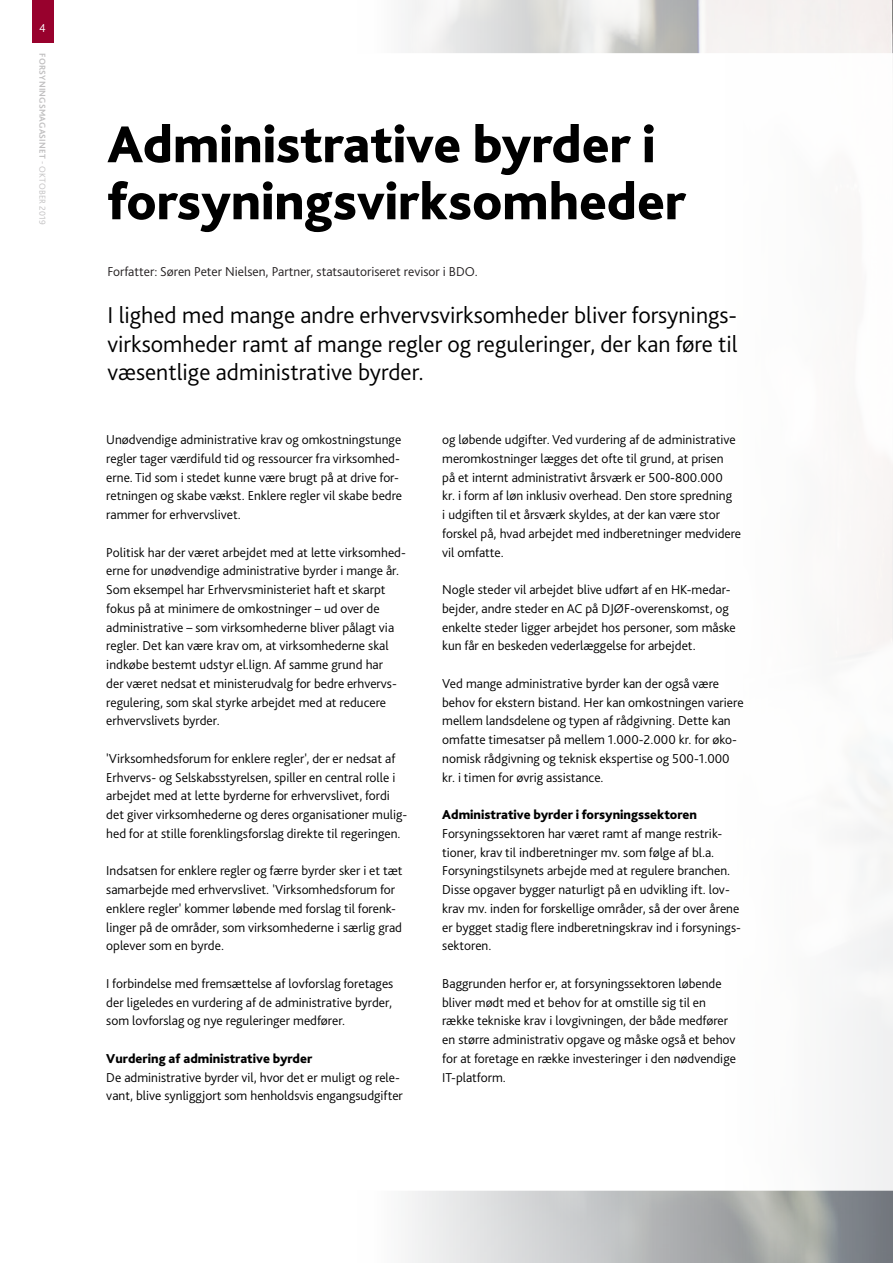
<style>
.page{position:relative;width:893px;height:1263px;background:#fff}
.page>*{position:absolute;margin:0;border:0;box-sizing:border-box;transform-origin:0 0}
.t1{font:800 54px/57px "Bliss Pro";color:#000}
.t2{font:300 24px/28.5px "Bliss Pro";color:#000;text-align:justify}
.t3{font:300 13.5px/18.8px "Bliss Pro";color:#000}
.t4{font:800 13.5px "Bliss Pro";color:#000}
.t5{font:300 13.5px "Bliss Pro";color:#231f20}
.t6{font:300 12px "Bliss Pro";color:#fff}
.t7{font:700 9px "Bliss Pro";letter-spacing:.02em;color:#c0bfc0}
.s1{font-weight:300}
</style>
<div class="page">
<div style="left:32px;top:0;width:21px;height:43px;background:#98012d"></div>
<svg style="left:408px;top:53px;width:485px;height:1138px"></svg>
<p class="t6" style="left:39px;top:20px;width:8px">4</p>
<p class="t7" style="left:48px;top:53px;width:173px;rotate:90deg">FORSYNINGSMAGASINET <span class="s1">- OKTOBER 2019</span></p>
<h1 class="t1" style="left:107px;top:114px;width:580px">Administrative byrder i forsyningsvirksomheder</h1>
<p class="t5" style="left:107px;top:263px;width:372px">Forfatter: Søren Peter Nielsen, Partner, statsautoriseret revisor i BDO.</p>
<h2 class="t2" style="left:107px;top:300px;width:632px">I lighed med mange andre erhvervsvirksomheder bliver forsynings&shy;virksomheder ramt af mange regler og reguleringer, der kan føre til væsentlige administrative byrder.</h2>
<p class="t3" style="left:106px;top:430px;width:297px">Unødvendige administrative krav og omkostningstunge regler tager værdifuld tid og ressourcer fra virksomhed&shy;erne. Tid som i stedet kunne være brugt på at drive for&shy;retningen og skabe vækst. Enklere regler vil skabe bedre rammer for erhvervslivet.</p>
<p class="t3" style="left:106px;top:542px;width:301px">Politisk har der været arbejdet med at lette virksomhed&shy;erne for unødvendige administrative byrder i mange år.<br>Som eksempel har Erhvervsministeriet haft et skarpt fokus på at minimere de omkostninger – ud over de administrative – som virksomhederne bliver pålagt via regler. Det kan være krav om, at virksomhederne skal indkøbe bestemt udstyr el.lign. Af samme grund har<br>der været nedsat et ministerudvalg for bedre erhvervs&shy;regulering, som skal styrke arbejdet med at reducere erhvervslivets byrder.</p>
<p class="t3" style="left:106px;top:749px;width:303px">'Virksomhedsforum for enklere regler', der er nedsat af Erhvervs- og Selskabsstyrelsen, spiller en central rolle i arbejdet med at lette byrderne for erhvervslivet, fordi det giver virksomhederne og deres organisationer mulig&shy;hed for at stille forenklingsforslag direkte til regeringen.</p>
<p class="t3" style="left:106px;top:861px;width:298px">Indsatsen for enklere regler og færre byrder sker i et tæt samarbejde med erhvervslivet. 'Virksomhedsforum for enklere regler' kommer løbende med forslag til forenk&shy;linger på de områder, som virksomhederne i særlig grad oplever som en byrde.</p>
<p class="t3" style="left:106px;top:974px;width:289px;text-align:justify">I forbindelse med fremsættelse af lovforslag foretages der ligeledes en vurdering af de administrative byrder, som lovforslag og nye reguleringer medfører.</p>
<p class="t4" style="left:106px;top:1050px;width:208px">Vurdering af administrative byrder</p>
<p class="t3" style="left:106px;top:1067px;width:298px">De administrative byrder vil, hvor det er muligt og rele&shy;vant, blive synliggjort som henholdsvis engangsudgifter</p>
<p class="t3" style="left:442px;top:430px;width:300px">og løbende udgifter. Ved vurdering af de administrative meromkostninger lægges det ofte til grund, at prisen<br>på et internt administrativt årsværk er 500-800.000<br>kr. i form af løn inklusiv overhead. Den store spredning<br>i udgiften til et årsværk skyldes, at der kan være stor forskel på, hvad arbejdet med indberetninger medvidere vil omfatte.</p>
<p class="t3" style="left:442px;top:580px;width:295px">Nogle steder vil arbejdet blive udført af en HK-medar&shy;bejder, andre steder en AC på DJØF-overenskomst, og enkelte steder ligger arbejdet hos personer, som måske kun får en beskeden vederlæggelse for arbejdet.</p>
<p class="t3" style="left:442px;top:674px;width:303px">Ved mange administrative byrder kan der også være behov for ekstern bistand. Her kan omkostningen variere mellem landsdelene og typen af rådgivning. Dette kan omfatte timesatser på mellem 1.000-2.000 kr. for øko&shy;nomisk rådgivning og teknisk ekspertise og 500-1.000 kr. i timen for øvrig assistance.</p>
<p class="t4" style="left:442px;top:806px;width:256px">Administrative byrder i forsyningssektoren</p>
<p class="t3" style="left:442px;top:824px;width:300px">Forsyningssektoren har været ramt af mange restrik&shy;tioner, krav til indberetninger mv. som følge af bl.a.<br>Forsyningstilsynets arbejde med at regulere branchen.<br>Disse opgaver bygger naturligt på en udvikling ift. lov&shy;krav mv. inden for forskellige områder, så der over årene er bygget stadig flere indberetningskrav ind i forsynings&shy;sektoren.</p>
<p class="t3" style="left:442px;top:974px;width:295px">Baggrunden herfor er, at forsyningssektoren løbende bliver mødt med et behov for at omstille sig til en række tekniske krav i lovgivningen, der både medfører en større administrativ opgave og måske også et behov for at foretage en række investeringer i den nødvendige IT-platform.</p>
</div>
